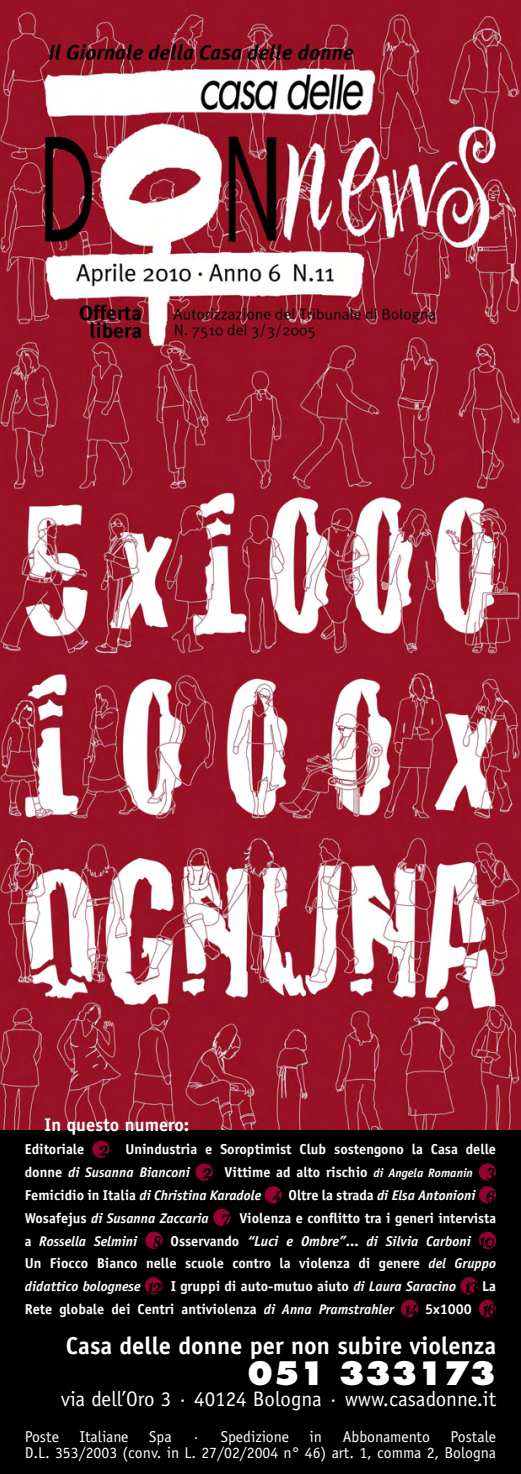
<style>
.page{position:relative;width:521px;height:1474px;background:#fff}
.page>*{position:absolute;margin:0;border:0;box-sizing:border-box;transform-origin:0 0}
.t1{font:800 31.5px "Futura";color:#fff}
.t2{font:700 24.5px "Officina Sans";color:#fff}
.t3{font:21px "Officina Sans";color:#fff}
.t4{font:700 18.38px "Officina Sans";color:#fff}
.t5{font:15.75px/15.8px "Officina Sans";color:#fff;text-align:right}
.t6{font:700 14.35px "Officina Sans";color:#fff}
.t7{font:italic 700 14px "Officina Sans";color:#fff}
.s1{font-style:normal;font-size:14.35px}
.s2{font-style:italic;font-size:12.25px}
.s3{font-size:14px}
.s4{font-style:normal}
.s5{font-size:14.35px}
.s6{font-style:italic;font-size:14px}
</style>
<div class="page">
<img style="left:0;top:0;width:521px;height:1130px">
<div style="left:0;top:1130px;width:521px;height:343px;background:#000"></div>
<svg style="left:92px;top:1140px;width:18px;height:17px"></svg>
<svg style="left:196px;top:1163px;width:17px;height:17px"></svg>
<svg style="left:479px;top:1163px;width:17px;height:17px"></svg>
<svg style="left:265px;top:1186px;width:17px;height:17px"></svg>
<svg style="left:479px;top:1186px;width:17px;height:17px"></svg>
<svg style="left:213px;top:1208px;width:17px;height:18px"></svg>
<svg style="left:145px;top:1231px;width:18px;height:17px"></svg>
<svg style="left:479px;top:1231px;width:17px;height:17px"></svg>
<svg style="left:488px;top:1238px;width:5px;height:8px"></svg>
<svg style="left:145px;top:1277px;width:17px;height:17px"></svg>
<svg style="left:401px;top:1300px;width:17px;height:17px"></svg>
<svg style="left:460px;top:1277px;width:36px;height:40px"></svg>
<p class="t4" style="left:45px;top:1113px;width:146px">In questo numero:</p>
<p class="t6" style="left:25px;top:1140px;width:61px">Editoriale</p>
<p class="t6" style="left:125px;top:1140px;width:372px">Unindustria e Soroptimist Club sostengono la Casa delle</p>
<p class="t7" style="left:25px;top:1163px;width:167px"><span class="s1">donne</span> di Susanna Bianconi</p>
<p class="t6" style="left:224px;top:1163px;width:250px">Vittime ad alto rischio <span class="s2">di Angela Romanin</span></p>
<p class="t7" style="left:25px;top:1186px;width:238px"><span class="s1">Femicidio in Italia</span> di Christina Karadole</p>
<p class="t7" style="left:288px;top:1186px;width:189px"><span class="s1">Oltre la strada</span> di Elsa Antonioni</p>
<p class="t7" style="left:25px;top:1209px;width:185px"><span class="s1">Wosafejus</span> di Susanna Zaccaria</p>
<p class="t6" style="left:239px;top:1208px;width:258px">Violenza e conflitto tra i generi <span class="s3">intervista</span></p>
<p class="t7" style="left:25px;top:1232px;width:114px"><span class="s4">a</span> Rossella Selmini</p>
<p class="t7" style="left:171px;top:1232px;width:302px"><span class="s1">Osservando</span> <span class="s5">“Luci e Ombre”</span><span class="s1">...</span> di Silvia Carboni</p>
<p class="t6" style="left:25px;top:1254px;width:473px">Un Fiocco Bianco nelle scuole contro la violenza di genere <span class="s6">del Gruppo</span></p>
<p class="t7" style="left:25px;top:1277px;width:117px">didattico bolognese</p>
<p class="t6" style="left:171px;top:1277px;width:287px">I gruppi di auto-mutuo aiuto <span class="s6">di Laura Saracino</span></p>
<p class="t6" style="left:482px;top:1277px;width:16px">La</p>
<p class="t6" style="left:25px;top:1299px;width:371px">Rete globale dei Centri antiviolenza <span class="s6">di Anna Pramstrahler</span></p>
<p class="t6" style="left:425px;top:1299px;width:48px">5x1000</p>
<h2 class="t2" style="left:66px;top:1329px;width:432px">Casa delle donne per non subire violenza</h2>
<h1 class="t1" style="left:247px;top:1353px;width:250px">051 333173</h1>
<h3 class="t3" style="left:61px;top:1386px;width:437px">via dell’Oro 3 · 40124 Bologna · www.casadonne.it</h3>
<p class="t5" style="left:25px;top:1428px;width:36px">Poste</p>
<p class="t5" style="left:80px;top:1428px;width:51px">Italiane</p>
<p class="t5" style="left:149px;top:1428px;width:24px">Spa</p>
<p class="t5" style="left:192px;top:1428px;width:98px">· Spedizione</p>
<p class="t5" style="left:310px;top:1428px;width:14px">in</p>
<p class="t5" style="left:343px;top:1428px;width:89px">Abbonamento</p>
<p class="t5" style="left:25px;top:1428px;width:473px">Postale<br>D.L. 353/2003 (conv. in L. 27/02/2004 n° 46) art. 1, comma 2, Bologna</p>
</div>
